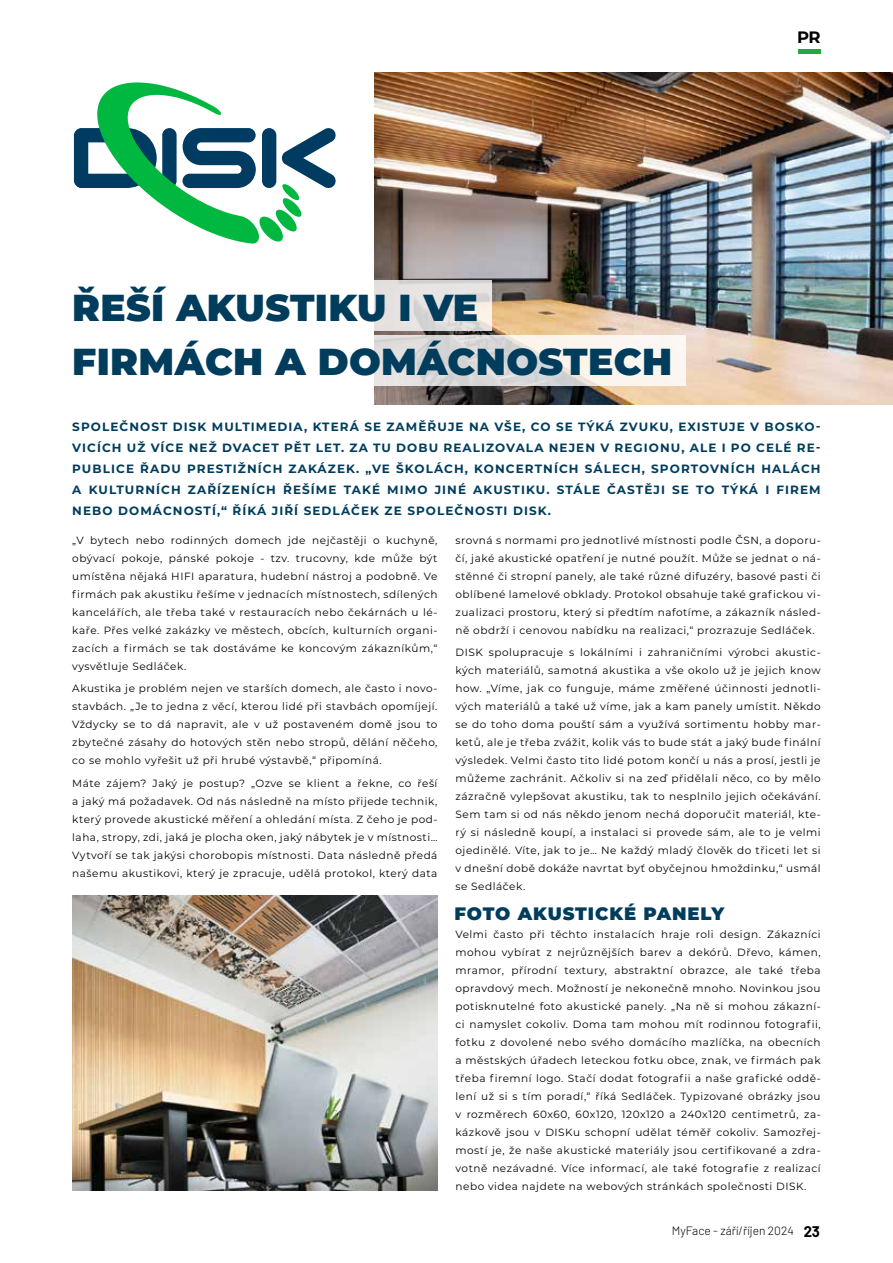
<style>
.page{position:relative;width:893px;height:1263px;background:#fff}
.page>*{position:absolute;margin:0;border:0;box-sizing:border-box;transform-origin:0 0}
.t1{font:900 37.5px/54px "Montserrat";letter-spacing:.01em;color:#003d5d}
.t2{font:900 18px "Montserrat";letter-spacing:.05em;color:#003d5c}
.t3{font:700 16.5px "Montserrat";color:#000}
.t4{font:700 12px/21px "Montserrat";letter-spacing:.09em;color:#003d5d;text-align:justify}
.t5{font:300 12px "Barlow";color:#000}
.t6{font:10.5px/18px "Montserrat";letter-spacing:.05em;color:#000;text-align:justify}
.s1{font-weight:700;font-size:15px}
</style>
<div class="page">
<img style="left:374px;top:72px;width:519px;height:333px">
<img style="left:72px;top:895px;width:365px;height:296px">
<svg style="left:374px;top:280px;width:118px;height:51px;fill:#e5e2e1"></svg>
<svg style="left:374px;top:335px;width:312px;height:51px"></svg>
<svg style="left:74px;top:82px;width:262px;height:162px"></svg>
<hr style="left:798px;top:50px;width:23px;height:4px;background:#22a741">
<h1 class="t1" style="left:72px;top:279px;width:601px">ŘEŠÍ AKUSTIKU I VE<br>FIRMÁCH A DOMÁCNOSTECH</h1>
<h3 class="t3" style="left:797px;top:25px;width:25px">PR</h3>
<p class="t4" style="left:72px;top:415px;width:750px">SPOLEČNOST DISK MULTIMEDIA, KTERÁ SE ZAMĚŘUJE NA VŠE, CO SE TÝKÁ ZVUKU, EXISTUJE V BOSKO-VICÍCH UŽ VÍCE NEŽ DVACET PĚT LET. ZA TU DOBU REALIZOVALA NEJEN V REGIONU, ALE I PO CELÉ RE-PUBLICE ŘADU PRESTIŽNÍCH ZAKÁZEK. „VE ŠKOLÁCH, KONCERTNÍCH SÁLECH, SPORTOVNÍCH HALÁCH A KULTURNÍCH ZAŘÍZENÍCH ŘEŠÍME TAKÉ MIMO JINÉ AKUSTIKU. STÁLE ČASTĚJI SE TO TÝKÁ I FIREM NEBO DOMÁCNOSTÍ,“ ŘÍKÁ JIŘÍ SEDLÁČEK ZE SPOLEČNOSTI DISK.</p>
<p class="t6" style="left:72px;top:531px;width:367px">„V bytech nebo rodinných domech jde nejčastěji o kuchyně, obývací pokoje, pánské pokoje - tzv. trucovny, kde může být umístěna nějaká HIFI aparatura, hudební nástroj a podobně. Ve firmách pak akustiku řešíme v jednacích místnostech, sdílených kancelářích, ale třeba také v restauracích nebo čekárnách u lé&shy;kaře. Přes velké zakázky ve městech, obcích, kulturních organi&shy;zacích a firmách se tak dostáváme ke koncovým zákazníkům,“ vysvětluje Sedláček.</p>
<p class="t6" style="left:72px;top:679px;width:367px">Akustika je problém nejen ve starších domech, ale často i novo&shy;stavbách. „Je to jedna z věcí, kterou lidé při stavbách opomíjejí.<br>Vždycky se to dá napravit, ale v už postaveném domě jsou to zbytečné zásahy do hotových stěn nebo stropů, dělání něčeho, co se mohlo vyřešit už při hrubé výstavbě,“ připomíná.</p>
<p class="t6" style="left:72px;top:773px;width:367px">Máte zájem? Jaký je postup? „Ozve se klient a řekne, co řeší a jaký má požadavek. Od nás následně na místo přijede technik, který provede akustické měření a ohledání místa. Z čeho je pod&shy;laha, stropy, zdi, jaká je plocha oken, jaký nábytek je v místnosti… Vytvoří se tak jakýsi chorobopis místnosti. Data následně předá našemu akustikovi, který je zpracuje, udělá protokol, který data</p>
<p class="t6" style="left:455px;top:531px;width:367px">srovná s normami pro jednotlivé místnosti podle ČSN, a doporu&shy;čí, jaké akustické opatření je nutné použít. Může se jednat o ná&shy;stěnné či stropní panely, ale také různé difuzéry, basové pasti či oblíbené lamelové obklady. Protokol obsahuje také grafickou vi&shy;zualizaci prostoru, který si předtím nafotíme, a zákazník násled&shy;ně obdrží i cenovou nabídku na realizaci,“ prozrazuje Sedláček.</p>
<p class="t6" style="left:455px;top:643px;width:367px">DISK spolupracuje s lokálními i zahraničními výrobci akustic&shy;kých materiálů, samotná akustika a vše okolo už je jejich know how. „Víme, jak co funguje, máme změřené účinnosti jednotli&shy;vých materiálů a také už víme, jak a kam panely umístit. Někdo se do toho doma pouští sám a využívá sortimentu hobby mar&shy;ketů, ale je třeba zvážit, kolik vás to bude stát a jaký bude finální výsledek. Velmi často tito lidé potom končí u nás a prosí, jestli je můžeme zachránit. Ačkoliv si na zeď přidělali něco, co by mělo zázračně vylepšovat akustiku, tak to nesplnilo jejich očekávání.<br>Sem tam si od nás někdo jenom nechá doporučit materiál, kte&shy;rý si následně koupí, a instalaci si provede sám, ale to je velmi ojedinělé. Víte, jak to je… Ne každý mladý člověk do třiceti let si v dnešní době dokáže navrtat byť obyčejnou hmoždinku,“ usmál se Sedláček.</p>
<h2 class="t2" style="left:454px;top:900px;width:271px">FOTO AKUSTICKÉ PANELY</h2>
<p class="t6" style="left:455px;top:925px;width:367px">Velmi často při těchto instalacích hraje roli design. Zákazníci mohou vybírat z nejrůznějších barev a dekórů. Dřevo, kámen, mramor, přírodní textury, abstraktní obrazce, ale také třeba opravdový mech. Možností je nekonečně mnoho. Novinkou jsou potisknutelné foto akustické panely. „Na ně si mohou zákazní&shy;ci namyslet cokoliv. Doma tam mohou mít rodinnou fotografii, fotku z dovolené nebo svého domácího mazlíčka, na obecních a městských úřadech leteckou fotku obce, znak, ve firmách pak třeba firemní logo. Stačí dodat fotografii a naše grafické oddě&shy;lení už si s tím poradí,“ říká Sedláček. Typizované obrázky jsou v rozměrech 60x60, 60x120, 120x120 a 240x120 centimetrů, za&shy;kázkově jsou v DISKu schopní udělat téměř cokoliv. Samozřej&shy;mostí je, že naše akustické materiály jsou certifikované a zdra&shy;votně nezávadné. Více informací, ale také fotografie z realizací nebo videa najdete na webových stránkách společnosti DISK.</p>
<p class="t5" style="left:672px;top:1222px;width:150px">MyFace - září/říjen 2024 <span class="s1">23</span></p>
</div>
